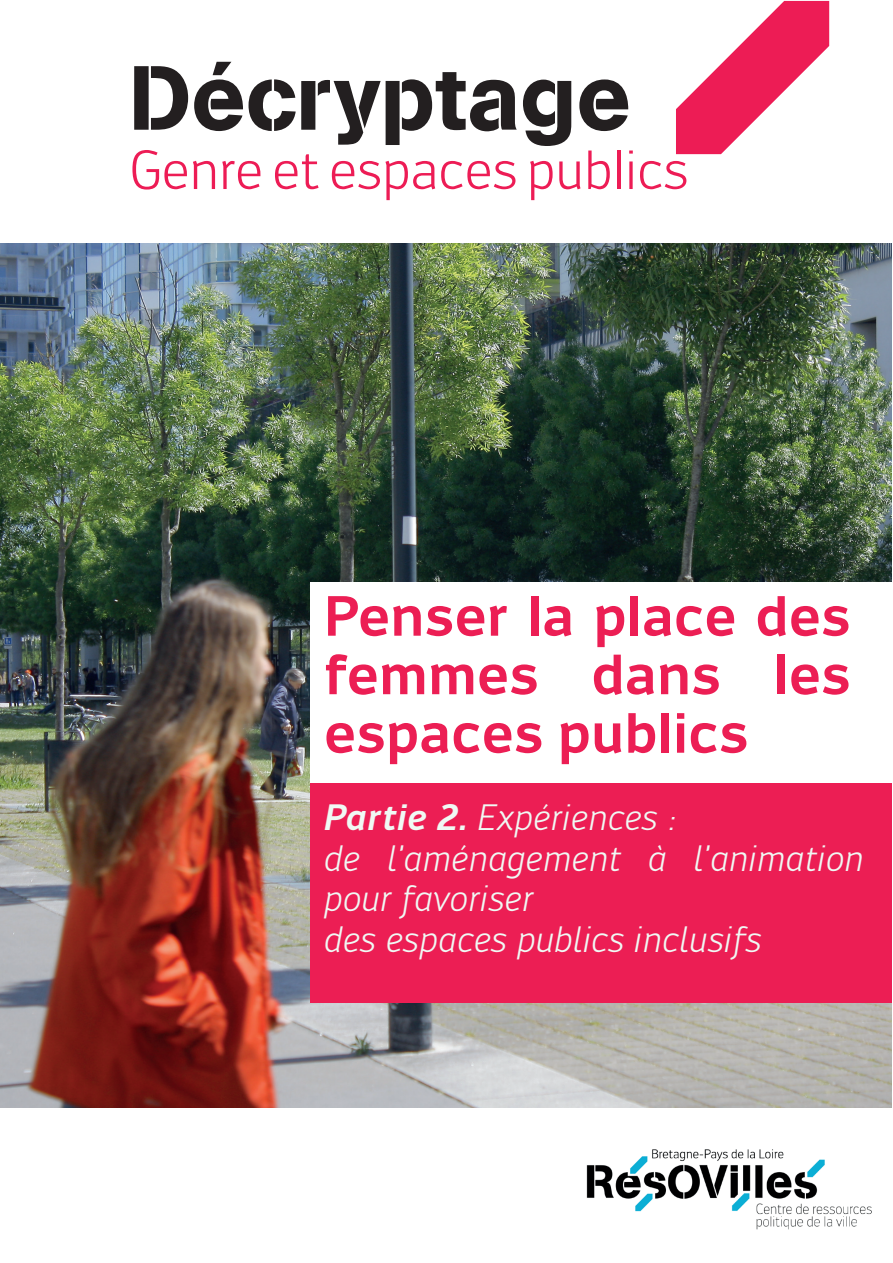
<style>
.page{position:relative;width:893px;height:1263px;background:#fff}
.page>*{position:absolute;margin:0;border:0;box-sizing:border-box;transform-origin:0 0}
.t1{font:90px "AG Book BQ Stencil";color:#231f20}
.t2{font:700 55.5px/58.5px "Engel New Sans PRO";color:#ec1e54;text-align:justify}
.titre_couv{font:54px "Engel New Sans PRO";color:#ed1c55}
.t3{font:italic 36px/40.5px "Engel New Sans PRO";color:#f0f9f4}
.s1{font-weight:700}
</style>
<div class="page">
<img style="left:0;top:243px;width:891px;height:864px">
<img style="left:586px;top:1149px;width:286px;height:81px">
<svg style="left:676px;top:1px;width:153px;height:153px"></svg>
<div style="left:310px;top:583px;width:582px;height:221px;background:#fff"></div>
<div style="left:310px;top:783px;width:582px;height:220px;background:#ec1e54"></div>
<p class="t1" style="left:129px;top:44px;width:503px">Décryptage</p>
<p class="titre_couv" style="left:129px;top:138px;width:561px">Genre et espaces publics</p>
<p class="t2" style="left:324px;top:587px;width:528px">Penser la place des femmes dans les espaces publics</p>
<p class="t3" style="left:324px;top:798px;width:355px"><span class="s1">Partie 2.</span> Expériences :</p>
<p class="t3" style="left:324px;top:838px;width:541px">de l’aménagement à l’animation pour favoriser</p>
<p class="t3" style="left:324px;top:919px;width:440px">des espaces publics inclusifs</p>
</div>
